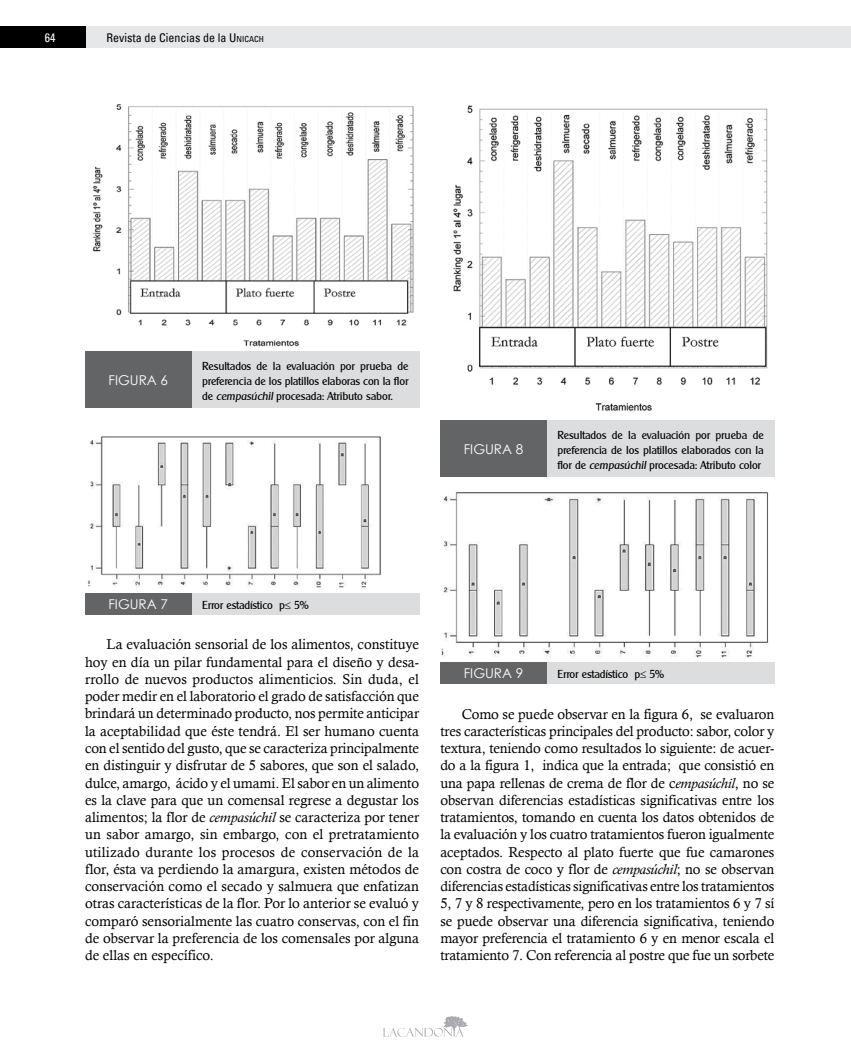
<style>
.page{position:relative;width:851px;height:1063px;background:#fff}
.page>*{position:absolute;margin:0;border:0;box-sizing:border-box;transform-origin:0 0}
.t1{font:14.25px/17.2px "Calisto";letter-spacing:-.005em;color:#000;text-align:justify}
.t2{font:13.5px "Century Gothic";color:#fff}
.t3{font:condensed 12px "Univers";color:#000}
.t4{font:condensed 12px "Univers";color:#fff}
.t5{font:11.25px/15px "Clarity Gothic SF";letter-spacing:-.01em;color:#000;text-align:justify}
.s1{font-style:inherit}
.s2{font-size:8.4px}
.s3{font-family:"Clarity Gothic SF Italic"}
.s4{font-style:italic}
</style>
<div class="page">
<div style="left:0;top:27px;width:850px;height:21px;background:#e6e7e8"></div>
<div style="left:0;top:27px;width:85px;height:21px;background:#000"></div>
<svg style="left:383px;top:1016px;width:85px;height:21px"></svg>
<img style="left:93px;top:104px;width:321px;height:243px">
<img style="left:88px;top:436px;width:293px;height:152px">
<img style="left:453px;top:105px;width:315px;height:306px">
<img style="left:441px;top:492px;width:328px;height:166px">
<svg style="left:85px;top:351px;width:334px;height:1px"></svg>
<div style="left:85px;top:352px;width:334px;height:56px;background:#dcddde"></div>
<div style="left:85px;top:352px;width:106px;height:56px;background:#636466"></div>
<svg style="left:440px;top:420px;width:334px;height:1px"></svg>
<div style="left:440px;top:421px;width:334px;height:56px;background:#dcddde"></div>
<div style="left:440px;top:421px;width:106px;height:56px;background:#636466"></div>
<div style="left:85px;top:593px;width:334px;height:22px;background:#dcddde"></div>
<div style="left:85px;top:593px;width:106px;height:22px;background:#636466"></div>
<svg style="left:440px;top:662px;width:334px;height:1px"></svg>
<div style="left:440px;top:663px;width:334px;height:21px;background:#dcddde"></div>
<div style="left:440px;top:663px;width:106px;height:21px;background:#636466"></div>
<p class="t4" style="left:45px;top:30px;width:12px">64</p>
<p class="t3" style="left:106px;top:30px;width:159px">Revista de Ciencias de la <span class="s1">U</span><span class="s2">NICACH</span></p>
<p class="t2" style="left:108px;top:371px;width:61px">FIGURA 6</p>
<p class="t5" style="left:202px;top:359px;width:208px">Resultados de la evaluación por prueba de preferencia de los platillos elaboras con la flor de <span class="s3">cempasúchil</span> procesada: Atributo sabor.</p>
<p class="t2" style="left:463px;top:440px;width:61px">FIGURA 8</p>
<p class="t5" style="left:557px;top:428px;width:208px">Resultados de la evaluación por prueba de preferencia de los platillos elaborados con la flor de <span class="s3">cempasúchil</span> procesada: Atributo color</p>
<p class="t2" style="left:108px;top:595px;width:61px">FIGURA 7</p>
<p class="t5" style="left:202px;top:598px;width:108px">Error estadístico p≤ 5%</p>
<p class="t1" style="left:85px;top:636px;width:335px;text-indent:21px">La evaluación sensorial de los alimentos, constituye hoy en día un pilar fundamental para el diseño y desa&shy;rrollo de nuevos productos alimenticios. Sin duda, el poder medir en el laboratorio el grado de satisfacción que brindará un determinado producto, nos permite anticipar la aceptabilidad que éste tendrá. El ser humano cuenta con el sentido del gusto, que se caracteriza principalmente en distinguir y disfrutar de 5 sabores, que son el salado, dulce, amargo, ácido y el umami. El sabor en un alimento es la clave para que un comensal regrese a degustar los alimentos; la flor de <span class="s4">cempasúchil</span> se caracteriza por tener un sabor amargo, sin embargo, con el pretratamiento utilizado durante los procesos de conservación de la flor, ésta va perdiendo la amargura, existen métodos de conservación como el secado y salmuera que enfatizan otras características de la flor. Por lo anterior se evaluó y comparó sensorialmente las cuatro conservas, con el fin de observar la preferencia de los comensales por alguna de ellas en específico.</p>
<p class="t2" style="left:463px;top:665px;width:61px">FIGURA 9</p>
<p class="t5" style="left:557px;top:667px;width:108px">Error estadístico p≤ 5%</p>
<p class="t1" style="left:440px;top:705px;width:335px;text-indent:21px">Como se puede observar en la figura 6, se evaluaron tres características principales del producto: sabor, color y textura, teniendo como resultados lo siguiente: de acuer&shy;do a la figura 1, indica que la entrada; que consistió en una papa rellenas de crema de flor de c<span class="s4">empasúchil</span>, no se observan diferencias estadísticas significativas entre los tratamientos, tomando en cuenta los datos obtenidos de la evaluación y los cuatro tratamientos fueron igualmente aceptados. Respecto al plato fuerte que fue camarones con costra de coco y flor de <span class="s4">cempasúchil</span>; no se observan diferencias estadísticas significativas entre los tratamientos 5, 7 y 8 respectivamente, pero en los tratamientos 6 y 7 sí se puede observar una diferencia significativa, teniendo mayor preferencia el tratamiento 6 y en menor escala el tratamiento 7. Con referencia al postre que fue un sorbete</p>
</div>
